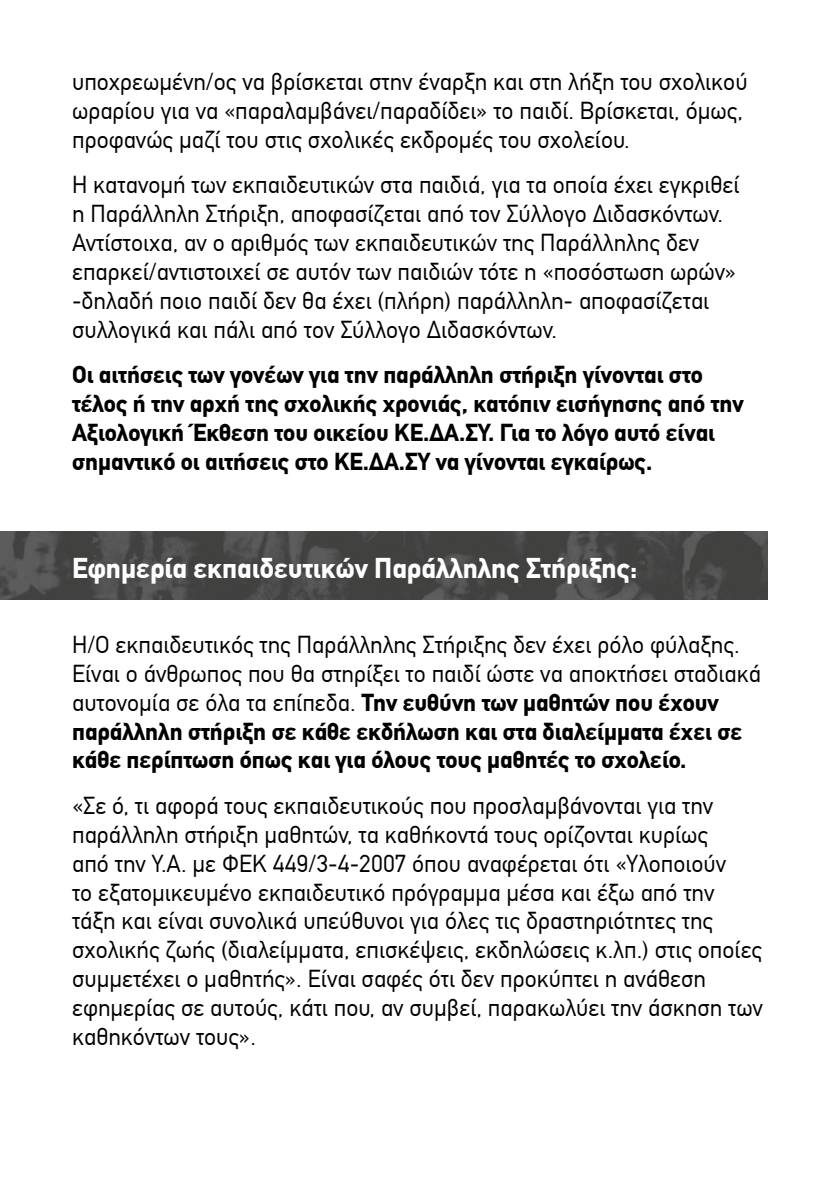
<style>
.page{position:relative;width:840px;height:1191px;background:#fff}
.page>*{position:absolute;margin:0;border:0;box-sizing:border-box;transform-origin:0 0}
.t1{font:700 28px "CF Din";color:#fff}
.t2{font:24px/28.8px "CF Din";color:#000}
.t3{font:700 24px/28.8px "CF Din";color:#000}
.s1{font-weight:700}
</style>
<div class="page">
<hr style="left:0;top:808px;width:1px;height:67px;background:#000">
<svg style="left:0;top:531px;width:767px;height:69px;background:#484847"></svg>
<p class="t2" style="left:72px;top:67px;width:676px">υποχρεωμένη/ος να βρίσκεται στην έναρξη και στη λήξη του σχολικού ωραρίου για να Çπαραλαμβάνει/παραδίδειÈ το παιδί. Βρίσκεται, όμως, προφανώς μαζί του στις σχολικές εκδρομές του σχολείου.</p>
<p class="t2" style="left:72px;top:171px;width:668px">Η κατανομή των εκπαιδευτικών στα παιδιά, για τα οποία έχει εγκριθεί η Παράλληλη Στήριξη, αποφασίζεται από τον Σύλλογο Διδασκόντων.<br>Αντίστοιχα, αν ο αριθμός των εκπαιδευτικών της Παράλληλης δεν επαρκεί/αντιστοιχεί σε αυτόν των παιδιών τότε η Çποσόστωση ωρώνÈ -δηλαδή ποιο παιδί δεν θα έχει (πλήρη) παράλληλη- αποφασίζεται συλλογικά και πάλι από τον Σύλλογο Διδασκόντων.</p>
<p class="t3" style="left:72px;top:361px;width:672px">Οι αιτήσεις των γονέων για την παράλληλη στήριξη γίνονται στο τέλος ή την αρχή της σχολικής χρονιάς, κατόπιν εισήγησης από την Αξιολογική Έκθεση του οικείου ΚΕ.ΔΑ.ΣΥ. Για το λόγο αυτό είναι σημαντικό οι αιτήσεις στο ΚΕ.ΔΑ.ΣΥ να γίνονται εγκαίρως.</p>
<p class="t1" style="left:72px;top:552px;width:566px">Εφημερία εκπαιδευτικών Παράλληλης Στήριξης:</p>
<p class="t2" style="left:72px;top:630px;width:690px">Η/Ο εκπαιδευτικός της Παράλληλης Στήριξης δεν έχει ρόλο φύλαξης.<br>Είναι ο άνθρωπος που θα στηρίξει το παιδί ώστε να αποκτήσει σταδιακά αυτονομία σε όλα τα επίπεδα. <span class="s1">Την ευθύνη των μαθητών που έχουν παράλληλη στήριξη σε κάθε εκδήλωση και στα διαλείμματα έχει σε κάθε περίπτωση όπως και για όλους τους μαθητές το σχολείο.</span></p>
<p class="t2" style="left:72px;top:791px;width:692px">ÇΣε ό, τι αφορά τους εκπαιδευτικούς που προσλαμβάνονται για την παράλληλη στήριξη μαθητών, τα καθήκοντά τους ορίζονται κυρίως<br>από την Υ.Α. με ΦΕΚ 449/3-4-2007 όπου αναφέρεται ότι ÇΥλοποιούν<br>το εξατομικευμένο εκπαιδευτικό πρόγραμμα μέσα και έξω από την τάξη και είναι συνολικά υπεύθυνοι για όλες τις δραστηριότητες της σχολικής ζωής (διαλείμματα, επισκέψεις, εκδηλώσεις κ.λπ.) στις οποίες συμμετέχει ο μαθητήςÈ. Είναι σαφές ότι δεν προκύπτει η ανάθεση εφημερίας σε αυτούς, κάτι που, αν συμβεί, παρακωλύει την άσκηση των καθηκόντων τουςÈ.</p>
</div>
